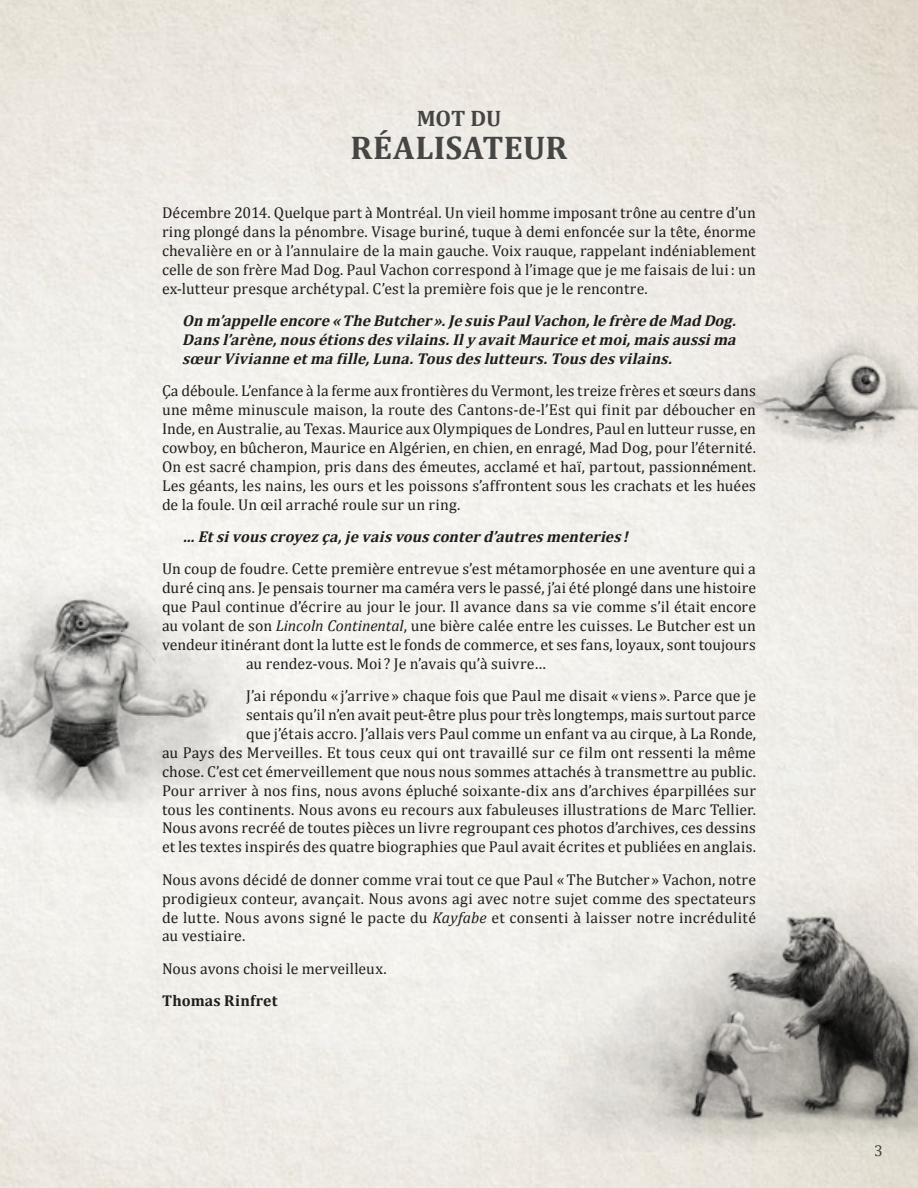
<style>
.page{position:relative;width:918px;height:1188px;background:#fff}
.page>*{position:absolute;margin:0;border:0;box-sizing:border-box;transform-origin:0 0}
.t1{font:700 33px "Cambria";letter-spacing:.005em;color:#4b4c4d}
.t2{font:700 22.5px "Cambria";color:#4b4c4d}
.t3{font:15.75px/18.9px "Cambria";letter-spacing:.005em;color:#231f20;text-align:justify}
.t4{font:italic 700 15.75px/18.9px "Cambria";color:#231f20;text-align:justify}
.t5{font:700 15.75px "Cambria";letter-spacing:.015em;color:#231f20}
.t6{font:15.75px "Cambria";color:#4b4c4d}
.s1{font-style:italic}
</style>
<div class="page">
<img style="left:0;top:536px;width:290px;height:307px">
<img style="left:539px;top:828px;width:379px;height:360px">
<img style="left:705px;top:309px;width:213px;height:164px">
<h2 class="t2" style="left:417px;top:104px;width:86px">MOT DU</h2>
<h1 class="t1" style="left:351px;top:127px;width:218px">RÉALISATEUR</h1>
<p class="t3" style="left:162px;top:203px;width:595px">Décembre 2014. Quelque part à Montréal. Un vieil homme imposant trône au centre d’un ring plongé dans la pénombre. Visage buriné, tuque à demi enfoncée sur la tête, énorme chevalière en or à l’annulaire de la main gauche. Voix rauque, rappelant indéniablement celle de son frère Mad Dog. Paul Vachon correspond à l’image que je me faisais de lui: un ex-lutteur presque archétypal. C’est la première fois que je le rencontre.</p>
<p class="t4" style="left:182px;top:311px;width:559px">On m’appelle encore «The Butcher».Je suisPaulVachon,le frère de Mad Dog.<br>Dansl’arène,nousétionsdesvilains.Ily avaitMaurice etmoi,maisaussima sœurVivianne etma fille,Luna.Tousdeslutteurs.Tousdesvilains.</p>
<p class="t3" style="left:162px;top:381px;width:596px">Ça déboule. L’enfance à la ferme aux frontières du Vermont, les treize frères et sœurs dans une même minuscule maison, la route des Cantons-de-l’Est qui finit par déboucher en Inde, en Australie, au Texas. Maurice aux Olympiques de Londres, Paul en lutteur russe, en cowboy, en bûcheron, Maurice en Algérien, en chien, en enragé, Mad Dog, pour l’éternité.<br>On est sacré champion, pris dans des émeutes, acclamé et haï, partout, passionnément.<br>Les géants, les nains, les ours et les poissons s’affrontent sous les crachats et les huées de la foule. Un œil arraché roule sur un ring.</p>
<p class="t4" style="left:182px;top:527px;width:451px">… Etsivouscroyezça,je vaisvousconterd’autresmenteries !</p>
<p class="t3" style="left:162px;top:559px;width:595px">Un coup de foudre. Cette première entrevue s’est métamorphosée en une aventure qui a</p>
<p class="t3" style="left:162px;top:578px;width:596px">duré cinq ans. Je pensais tourner ma caméra vers le passé, j’ai été plongé dans une histoire</p>
<p class="t3" style="left:162px;top:597px;width:596px">que Paul continue d’écrire au jour le jour. Il avance dans sa vie comme s’il était encore</p>
<p class="t3" style="left:162px;top:616px;width:595px">au volant de son <span class="s1">Lincoln Continental</span>, une bière calée entre les cuisses. Le Butcher est un</p>
<p class="t3" style="left:162px;top:635px;width:595px">vendeur itinérant dont la lutte est le fonds de commerce, et ses fans, loyaux, sont toujours</p>
<p class="t3" style="left:246px;top:654px;width:301px">au rendez-vous. Moi ? Je n’avais qu’à suivre…</p>
<p class="t3" style="left:162px;top:686px;width:596px;text-align:right">J’ai répondu « j’arrive » chaque fois que Paul me disait «viens ». Parce que je<br>sentais qu’il n’en avait peut-être plus pour très longtemps, mais surtout parce<br>que j’étais accro. J’allais vers Paul comme un enfant va au cirque, à La Ronde,<br>au Pays des Merveilles. Et tous ceux qui ont travaillé sur ce film ont ressenti la même chose. C’est cet émerveillement que nous nous sommes attachés à transmettre au public.<br>Pour arriver à nos fins, nous avons épluché soixante-dix ans d’archives éparpillées sur tous les continents. Nous avons eu recours aux fabuleuses illustrations de Marc Tellier.<br>Nous avons recréé de toutes pièces un livre regroupant ces photos d’archives, ces dessins et les textes inspirés des quatre biographies que Paul avait écrites et publiées en anglais.</p>
<p class="t3" style="left:162px;top:870px;width:596px">Nous avons décidé de donner comme vrai tout ce que Paul «The Butcher » Vachon, notre prodigieux conteur, avançait. Nous avons agi avec notre sujet comme des spectateurs de lutte. Nous avons signé le pacte du <span class="s1">Kayfabe</span> et consenti à laisser notre incrédulité au vestiaire.</p>
<p class="t3" style="left:162px;top:959px;width:226px">Nous avons choisi le merveilleux.</p>
<p class="t5" style="left:162px;top:991px;width:117px">Thomas Rinfret</p>
<p class="t6" style="left:875px;top:1141px;width:10px">3</p>
</div>
